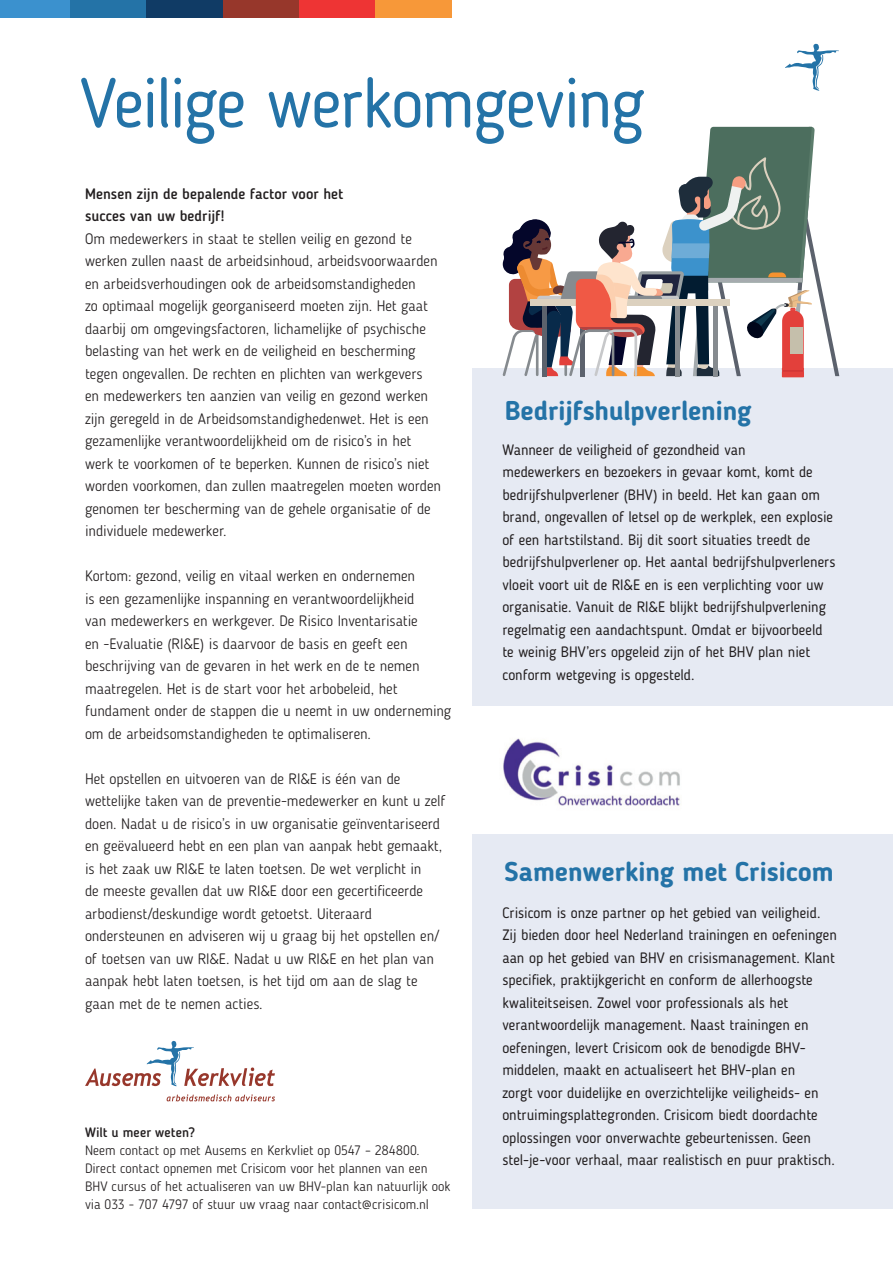
<style>
.page{position:relative;width:893px;height:1263px;background:#fff}
.page>*{position:absolute;margin:0;border:0;box-sizing:border-box;transform-origin:0 0}
.t1{font:69px "Blogger Sans";letter-spacing:-.025em;color:#2473a7}
.t2{font:700 27px "Blogger Sans";letter-spacing:-.005em;color:#2473a7}
.t3{font:300 15px/22.5px "Blogger Sans";letter-spacing:-.005em;color:#231f20}
.t4{font:15px/22.5px "Blogger Sans";color:#231f20}
.t5{font:500 15px/22.5px "Blogger Sans";letter-spacing:.005em;color:#231f20}
.t6{font:300 13.5px/18px "Blogger Sans";letter-spacing:.005em;color:#231f20}
.t7{font:500 13.5px "Blogger Sans";letter-spacing:.01em;color:#231f20}
</style>
<div class="page">
<img style="left:503px;top:738px;width:177px;height:68px">
<div style="left:223px;top:0;width:76px;height:18px;background:#97372b"></div>
<div style="left:0;top:0;width:70px;height:18px;background:#3b91ce"></div>
<div style="left:299px;top:0;width:76px;height:18px;background:#ee3434"></div>
<div style="left:70px;top:0;width:77px;height:18px;background:#2473a7"></div>
<div style="left:375px;top:0;width:76px;height:18px;background:#f79839"></div>
<div style="left:147px;top:0;width:76px;height:18px;background:#103b65"></div>
<svg style="left:785px;top:43px;width:54px;height:48px"></svg>
<div style="left:473px;top:368px;width:420px;height:338px;background:#e6eaf3"></div>
<div style="left:473px;top:834px;width:420px;height:375px;background:#e6eaf3"></div>
<svg style="left:167px;top:1094px;width:108px;height:7px"></svg>
<svg style="left:85px;top:1040px;width:190px;height:46px"></svg>
<svg style="left:502px;top:127px;width:337px;height:250px"></svg>
<h1 class="t1" style="left:80px;top:62px;width:566px">Veilige werkomgeving</h1>
<p class="t5" style="left:85px;top:182px;width:260px">Mensen zijn de bepalende factor voor het succes van uw bedrijf!</p>
<p class="t3" style="left:85px;top:227px;width:358px">Om medewerkers in staat te stellen veilig en gezond te werken zullen naast de arbeidsinhoud, arbeidsvoorwaarden en arbeidsverhoudingen ook de arbeidsomstandigheden<br>zo optimaal mogelijk georganiseerd moeten zijn. Het gaat daarbij om omgevingsfactoren, lichamelijke of psychische belasting van het werk en de veiligheid en bescherming tegen ongevallen. De rechten en plichten van werkgevers<br>en medewerkers ten aanzien van veilig en gezond werken zijn geregeld in de Arbeidsomstandighedenwet. Het is een gezamenlijke verantwoordelijkheid om de risico’s in het werk te voorkomen of te beperken. Kunnen de risico’s niet worden voorkomen, dan zullen maatregelen moeten worden genomen ter bescherming van de gehele organisatie of de individuele medewerker.</p>
<p class="t3" style="left:85px;top:565px;width:368px">Kortom: gezond, veilig en vitaal werken en ondernemen<br>is een gezamenlijke inspanning en verantwoordelijkheid<br>van medewerkers en werkgever. De Risico Inventarisatie<br>en -Evaluatie (RI&amp;E) is daarvoor de basis en geeft een beschrijving van de gevaren in het werk en de te nemen maatregelen. Het is de start voor het arbobeleid, het fundament onder de stappen die u neemt in uw onderneming om de arbeidsomstandigheden te optimaliseren.</p>
<p class="t3" style="left:85px;top:767px;width:362px">Het opstellen en uitvoeren van de RI&amp;E is één van de wettelijke taken van de preventie-medewerker en kunt u zelf doen. Nadat u de risico’s in uw organisatie geïnventariseerd en geëvalueerd hebt en een plan van aanpak hebt gemaakt, is het zaak uw RI&amp;E te laten toetsen. De wet verplicht in<br>de meeste gevallen dat uw RI&amp;E door een gecertificeerde arbodienst/deskundige wordt getoetst. Uiteraard ondersteunen en adviseren wij u graag bij het opstellen en/ of toetsen van uw RI&amp;E. Nadat u uw RI&amp;E en het plan van aanpak hebt laten toetsen, is het tijd om aan de slag te gaan met de te nemen acties.</p>
<p class="t7" style="left:85px;top:1124px;width:111px">Wilt u meer weten?</p>
<p class="t6" style="left:85px;top:1141px;width:367px">Neem contact op met Ausems en Kerkvliet op 0547 – 284800.<br>Direct contact opnemen met Crisicom voor het plannen van een BHV cursus of het actualiseren van uw BHV-plan kan natuurlijk ook via 033 - 707 4797 of stuur uw vraag naar contact@crisicom.nl</p>
<h2 class="t2" style="left:505px;top:394px;width:248px">Bedrijfshulpverlening</h2>
<p class="t4" style="left:502px;top:438px;width:335px">Wanneer de veiligheid of gezondheid van<br>medewerkers en bezoekers in gevaar komt, komt de bedrijfshulpverlener (BHV) in beeld. Het kan gaan om brand, ongevallen of letsel op de werkplek, een explosie of een hartstilstand. Bij dit soort situaties treedt de bedrijfshulpverlener op. Het aantal bedrijfshulpverleners vloeit voort uit de RI&amp;E en is een verplichting voor uw organisatie. Vanuit de RI&amp;E blijkt bedrijfshulpverlening regelmatig een aandachtspunt. Omdat er bijvoorbeeld te weinig BHV’ers opgeleid zijn of het BHV plan niet conform wetgeving is opgesteld.</p>
<h2 class="t2" style="left:504px;top:855px;width:331px">Samenwerking met Crisicom</h2>
<p class="t4" style="left:502px;top:901px;width:336px">Crisicom is onze partner op het gebied van veiligheid.<br>Zij bieden door heel Nederland trainingen en oefeningen aan op het gebied van BHV en crisismanagement. Klant specifiek, praktijkgericht en conform de allerhoogste kwaliteitseisen. Zowel voor professionals als het verantwoordelijk management. Naast trainingen en oefeningen, levert Crisicom ook de benodigde BHV&shy;middelen, maakt en actualiseert het BHV-plan en<br>zorgt voor duidelijke en overzichtelijke veiligheids- en ontruimingsplattegronden. Crisicom biedt doordachte oplossingen voor onverwachte gebeurtenissen. Geen stel-je-voor verhaal, maar realistisch en puur praktisch.</p>
</div>
